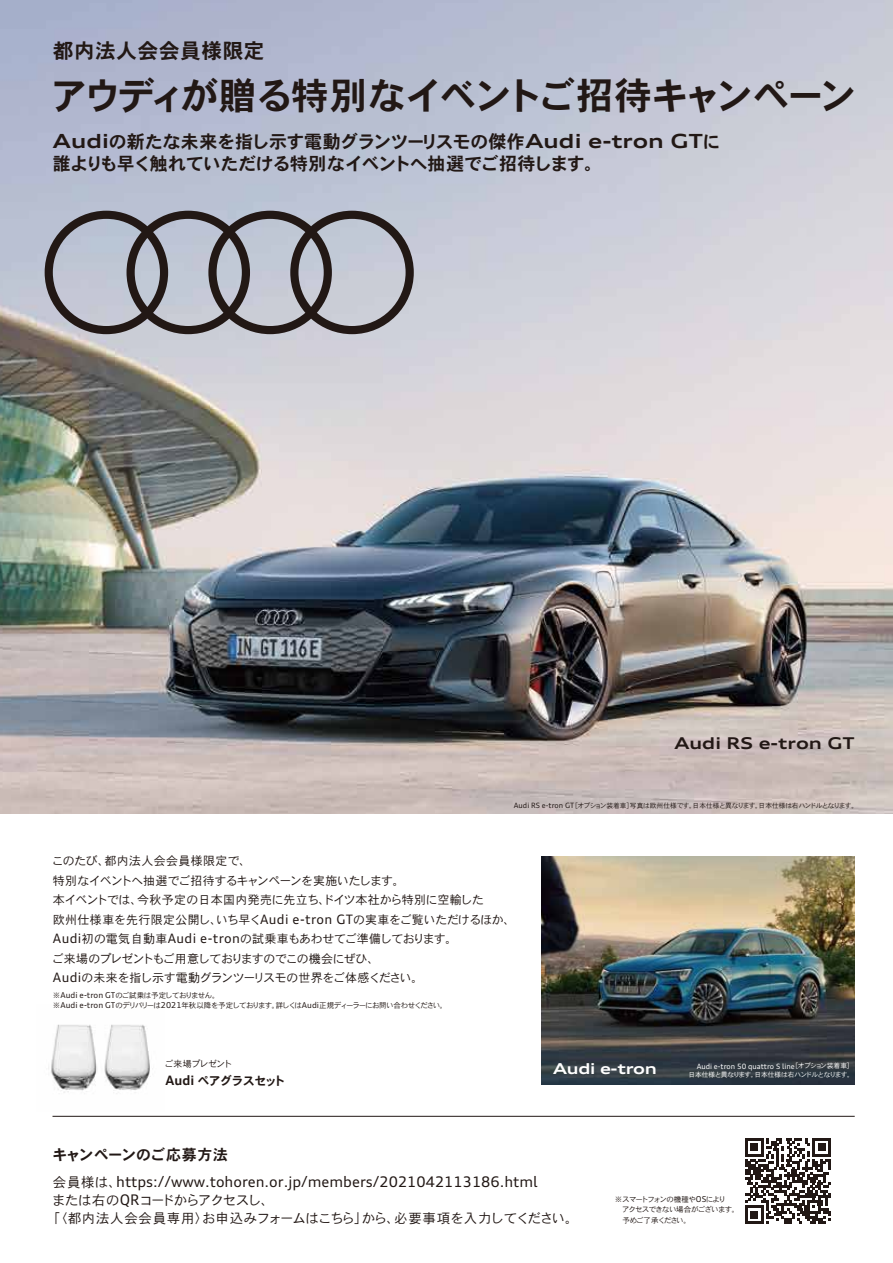
<style>
.page{position:relative;width:893px;height:1263px;background:#fff}
.page>*{position:absolute;margin:0;border:0;box-sizing:border-box;transform-origin:0 0}
.t1{font:37.5px "DFHS Gothic Std W7";letter-spacing:-.075em;color:#221815}
.t2{font:20.55px "DFHS Gothic Std W7";letter-spacing:.03em;color:#221815}
.t3{font:18px/22.5px "DFHS Gothic Std W7";letter-spacing:-.03em;color:#221815}
.t4{font:700 expanded 16.2px "Audi Type";color:#221815}
.t5{font:15px "DFHS Gothic Std W7";letter-spacing:.01em;color:#221815}
.t6{font:700 expanded 15px "Audi Type";letter-spacing:-.02em;color:#fff}
.t7{font:14.55px "Audi Type";color:#221815}
.t8{font:13.5px/18px "DFHS Gothic Std W3";letter-spacing:-.035em;color:#221815}
.t9{font:12px/19.5px "DFHS Gothic Std W3";letter-spacing:-.025em;color:#221815}
.t10{font:12px "DFHS Gothic Std W7";letter-spacing:-.06em;color:#221815}
.t11{font:9px "DFHS Gothic Std W3";letter-spacing:-.045em;color:#221815}
.t12{font:7.5px/10.5px "DFHS Gothic Std W3";letter-spacing:-.1em;color:#221815}
.t13{font:7.35px "Audi Type";color:#fff}
.t14{font:6.75px "DFHS Gothic Std W3";letter-spacing:-.04em;color:#221815}
.t15{font:6.75px "DFHS Gothic Std W3";letter-spacing:-.09em;color:#fff}
.s1{font-family:"Audi Type";font-weight:700;font-stretch:expanded;font-size:19.5px}
.s2{font-family:"Audi Type";font-size:7.35px}
.s3{font-family:"Audi Type";font-size:12.9px}
.s4{font-family:"Audi Type";font-size:8.1px}
.s5{font-family:"Audi Type";font-weight:700;font-size:12.9px}
.s6{font-family:"DFHS Gothic Std W3";font-size:6.75px}
.s7{font-family:"DFHS Gothic Std W3";font-size:13.5px}
.s8{font-family:"Audi Type";font-size:14.55px}
</style>
<div class="page">
<svg style="left:745px;top:1138px;width:86px;height:86px"></svg>
<img style="left:48px;top:1024px;width:103px;height:70px">
<img style="left:0;top:0;width:893px;height:814px">
<hr style="left:53px;top:1116px;width:802px;height:1px;background:#221815">
<svg style="left:45px;top:211px;width:369px;height:123px;background:#9b9ca5"></svg>
<img style="left:541px;top:856px;width:314px;height:228px">
<h2 class="t2" style="left:53px;top:39px;width:213px">都内法人会会員様限定</h2>
<h1 class="t1" style="left:51px;top:76px;width:807px">アウディが贈る特別なイベントご招待キャンペーン</h1>
<h3 class="t3" style="left:53px;top:130px;width:669px"><span class="s1">Audi</span>の新たな未来を指し示す電動グランツーリスモの傑作<span class="s1">Audi e-tron GT</span>に誰よりも早く触れていただける特別なイベントへ抽選でご招待します。</h3>
<h3 class="t4" style="left:674px;top:732px;width:182px">Audi RS e-tron GT</h3>
<p class="t14" style="left:514px;top:801px;width:346px"><span class="s2">Audi RS e-tron GT</span>［オプション装着車］写真は欧州仕様です。日本仕様と異なります。日本仕様は右ハンドルとなります。</p>
<p class="t9" style="left:52px;top:851px;width:466px">このたび、都内法人会会員様限定で、<br>特別なイベントへ抽選でご招待するキャンペーンを実施いたします。<br>本イベントでは、今秋予定の日本国内発売に先立ち、ドイツ本社から特別に空輸した<br>欧州仕様車を先行限定公開し、いち早く<span class="s3">Audi e-tron GT</span>の実車をご覧いただけるほか、<span class="s3">Audi</span>初の電気自動車<span class="s3">Audi e-tron</span>の試乗車もあわせてご準備しております。<br>ご来場のプレゼントもご用意しておりますのでこの機会にぜひ、<br><span class="s3">Audi</span>の未来を指し示す電動グランツーリスモの世界をご体感ください。</p>
<p class="t12" style="left:53px;top:990px;width:396px">※<span class="s4">Audi e-tron GT</span>のご試乗は予定しておりません。<br>※<span class="s4">Audi e-tron GT</span>のデリバリーは<span class="s4">2021</span>年秋以降を予定しております。詳しくは<span class="s4">Audi</span>正規ディーラーにお問い合わせください。</p>
<p class="t11" style="left:165px;top:1059px;width:70px">ご来場プレゼント</p>
<p class="t10" style="left:165px;top:1074px;width:122px"><span class="s5">Audi</span> ペアグラスセット</p>
<p class="t5" style="left:52px;top:1147px;width:177px">キャンペーンのご応募方法</p>
<p class="t6" style="left:553px;top:1058px;width:105px">Audi e-tron</p>
<p class="t13" style="left:697px;top:1061px;width:159px">Audi e-tron 50 quattro S line<span class="s6">［オプション装着車］</span></p>
<p class="t15" style="left:688px;top:1071px;width:167px">日本仕様と異なります。日本仕様は右ハンドルとなります。</p>
<p class="t7" style="left:53px;top:1173px;width:486px"><span class="s7">会員様は、</span>https://www.tohoren.or.jp/members/2021042113186.html</p>
<p class="t8" style="left:46px;top:1190px;width:534px;text-indent:6px">または右の<span class="s8">QR</span>コードからアクセスし、<br>「〈都内法人会会員専用〉お申込みフォームはこちら」から、必要事項を入力してください。</p>
<p class="t12" style="left:622px;top:1194px;width:119px;text-indent:-7px">※スマートフォンの機種や<span class="s4">OS</span>により<br>アクセスできない場合がございます。予めご了承ください。</p>
</div>
